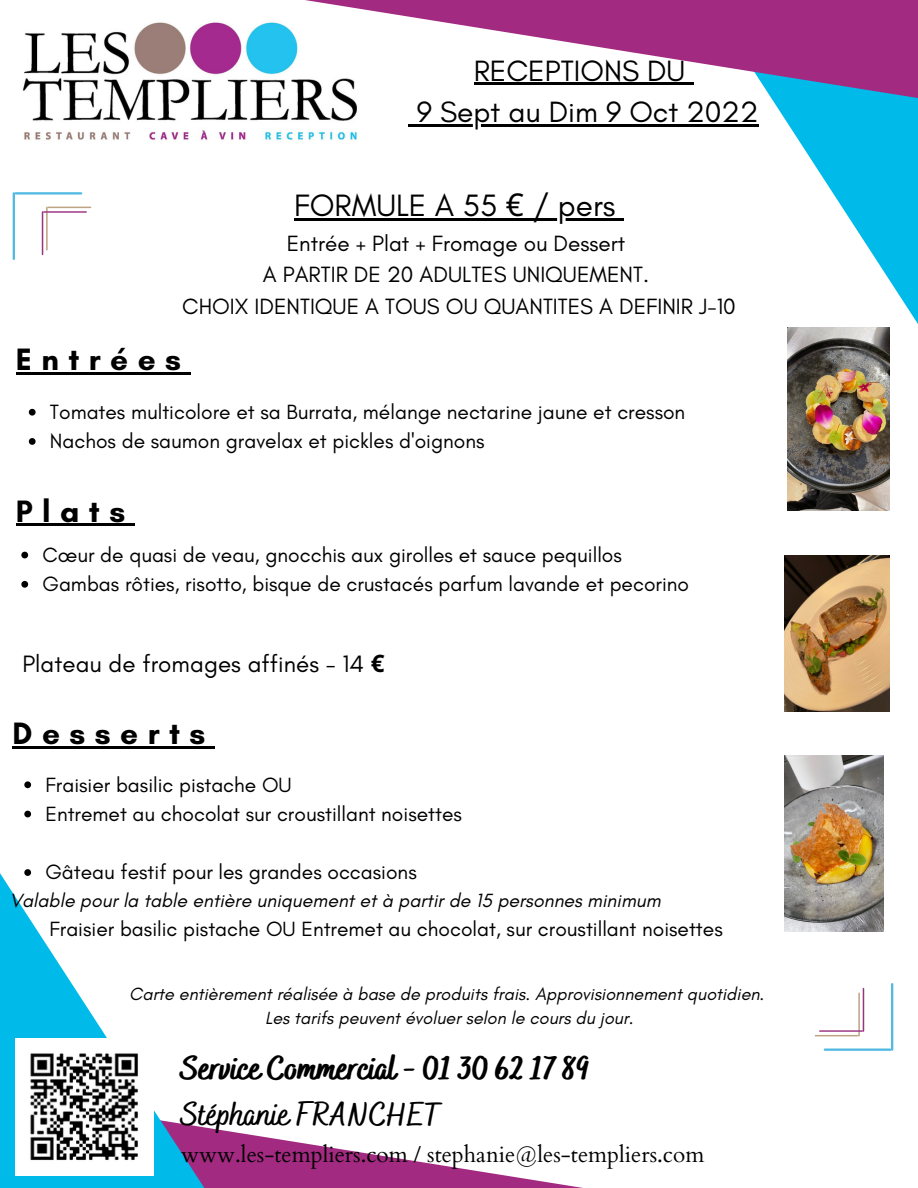
<style>
.page{position:relative;width:918px;height:1188px;background:#fff}
.page>*{position:absolute;margin:0;border:0;box-sizing:border-box;transform-origin:0 0}
.t1{font:800 33px "Bakerie Smooth";color:#000}
.t2{font:700 33px "Bakerie Smooth";color:#000}
.t3{font:700 31.5px "Glacial Indifference";letter-spacing:.3em;color:#000}
.t4{font:31.5px "Glacial Indifference";color:#000}
.t5{font:29.85px/41.7px "Glacial Indifference";color:#000;text-align:center}
.t6{font:24.15px "Glacial Indifference";letter-spacing:.005em;color:#000}
.t7{font:22.5px/31.5px "Glacial Indifference";color:#000;text-align:center}
.t8{font:22.5px "Cardo";color:#000}
.t9{font:21px/29.2px "Glacial Indifference";color:#000}
.t10{font:italic 19.5px "Glacial Indifference";color:#000}
.t11{font:italic 18px/24.8px "Glacial Indifference";color:#000;text-align:center}
.s1{font-family:"Noto Sans"}
.s2{font-family:"Noto Sans";font-weight:700}
</style>
<div class="page">
<svg style="left:301px;top:1142px;width:282px;height:46px"></svg>
<svg style="left:0;top:872px;width:301px;height:316px"></svg>
<svg style="left:621px;top:116px;width:297px;height:212px"></svg>
<hr style="left:48px;top:207px;width:43px;height:1px;background:#bda483">
<hr style="left:46px;top:207px;width:2px;height:43px;background:#bda483">
<hr style="left:44px;top:211px;width:42px;height:2px;background:#a03b87">
<hr style="left:42px;top:212px;width:1px;height:42px;background:#95377e">
<hr style="left:16px;top:192px;width:65px;height:3px;background:#53bae4">
<hr style="left:13px;top:193px;width:2px;height:66px;background:#53bae4">
<img style="left:16px;top:1038px;width:137px;height:138px">
<hr style="left:815px;top:1035px;width:43px;height:1px;background:#bda483">
<hr style="left:858px;top:993px;width:2px;height:43px;background:#bda483">
<hr style="left:820px;top:1030px;width:42px;height:2px;background:#a03b87">
<hr style="left:863px;top:989px;width:1px;height:42px;background:#95377e">
<hr style="left:825px;top:1049px;width:65px;height:2px;background:#53bae4">
<hr style="left:891px;top:984px;width:2px;height:66px;background:#53bae4">
<hr style="left:16px;top:373px;width:175px;height:2px;background:#000">
<hr style="left:16px;top:524px;width:119px;height:2px;background:#000">
<svg style="left:29px;top:409px;width:7px;height:7px"></svg>
<svg style="left:29px;top:438px;width:7px;height:7px"></svg>
<svg style="left:21px;top:552px;width:7px;height:6px"></svg>
<svg style="left:21px;top:581px;width:7px;height:7px"></svg>
<svg style="left:24px;top:781px;width:7px;height:7px"></svg>
<svg style="left:24px;top:811px;width:7px;height:6px"></svg>
<svg style="left:24px;top:869px;width:7px;height:7px"></svg>
<img style="left:23px;top:33px;width:334px;height:108px">
<svg style="left:409px;top:124px;width:8px;height:3px"></svg>
<hr style="left:417px;top:124px;width:40px;height:3px;background:#000">
<hr style="left:457px;top:124px;width:301px;height:3px;background:#000">
<svg style="left:111px;top:0;width:807px;height:116px"></svg>
<img style="left:785px;top:756px;width:99px;height:175px">
<img style="left:785px;top:555px;width:105px;height:156px">
<img style="left:787px;top:328px;width:103px;height:182px">
<hr style="left:13px;top:746px;width:202px;height:3px;background:#000">
<hr style="left:294px;top:218px;width:321px;height:2px;background:#000">
<svg style="left:615px;top:218px;width:9px;height:2px"></svg>
<h3 class="t5" style="left:417px;top:49px;width:343px">RECEPTIONS DU<br>9 Sept au Dim 9 Oct 2022</h3>
<h2 class="t4" style="left:294px;top:186px;width:323px">FORMULE A 55 <span class="s1">€</span> / pers</h2>
<p class="t7" style="left:182px;top:227px;width:555px">Entrée + Plat + Fromage ou Dessert<br>A PARTIR DE 20 ADULTES UNIQUEMENT.<br>CHOIX IDENTIQUE A TOUS OU QUANTITES A DEFINIR J-10</p>
<h2 class="t3" style="left:16px;top:340px;width:167px">Entrées</h2>
<p class="t9" style="left:50px;top:397px;width:637px">Tomates multicolore et sa Burrata, mélange nectarine jaune et cresson<br>Nachos de saumon gravelax et pickles d'oignons</p>
<h2 class="t3" style="left:16px;top:492px;width:111px">Plats</h2>
<p class="t9" style="left:42px;top:540px;width:648px">Cœur de quasi de veau, gnocchis aux girolles et sauce pequillos<br>Gambas rôties, risotto, bisque de crustacés parfum lavande et pecorino</p>
<p class="t6" style="left:22px;top:649px;width:364px">Plateau de fromages affinés - 14 <span class="s2">€</span></p>
<h2 class="t3" style="left:13px;top:714px;width:194px">Desserts</h2>
<p class="t9" style="left:45px;top:770px;width:418px">Fraisier basilic pistache OU<br>Entremet au chocolat sur croustillant noisettes</p>
<p class="t9" style="left:45px;top:857px;width:373px">Gâteau festif pour les grandes occasions</p>
<p class="t10" style="left:10px;top:889px;width:653px">Valable pour la table entière uniquement et à partir de 15 personnes minimum</p>
<p class="t9" style="left:49px;top:914px;width:675px">Fraisier basilic pistache OU Entremet au chocolat, sur croustillant noisettes</p>
<p class="t11" style="left:129px;top:981px;width:637px">Carte entièrement réalisée à base de produits frais. Approvisionnement quotidien.<br>Les tarifs peuvent évoluer selon le cours du jour.</p>
<h1 class="t1" style="left:181px;top:1049px;width:411px">Service Commercial - 01 30 62 17 89</h1>
<h1 class="t2" style="left:181px;top:1095px;width:261px">Stéphanie FRANCHET</h1>
<p class="t8" style="left:181px;top:1140px;width:525px">www.les-templiers.com / stephanie@les-templiers.com</p>
</div>
